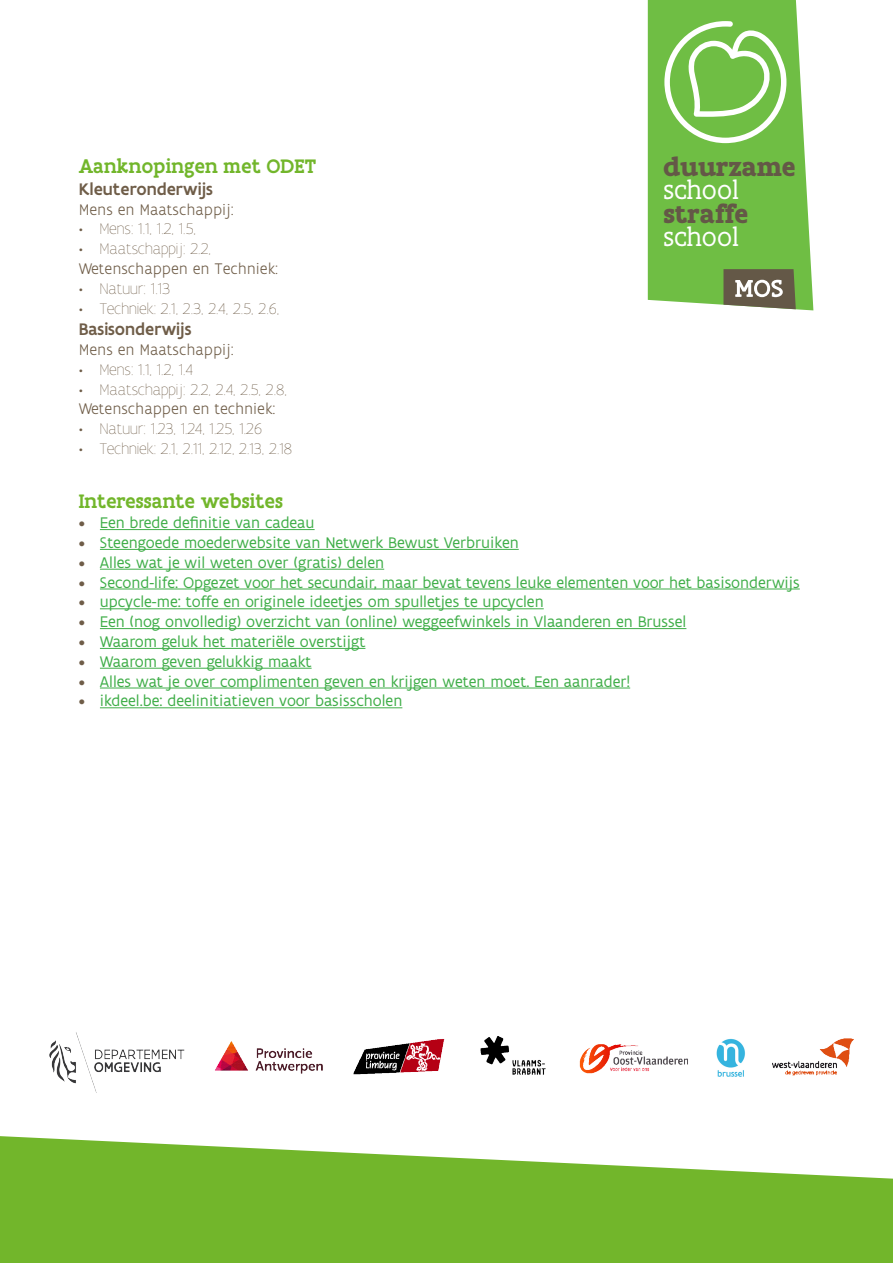
<style>
.page{position:relative;width:893px;height:1263px;background:#fff}
.page>*{position:absolute;margin:0;border:0;box-sizing:border-box;transform-origin:0 0}
.t1{font:700 27.75px "Flanders Art Serif";letter-spacing:-.015em;color:#645847}
.t2{font:27.75px "Flanders Art Serif";color:#fff}
.t3{font:500 21px "Flanders Art Serif";color:#72b62b}
.basistekst{font:500 18px "Flanders Art Sans";color:#6f5d48}
.t4{font:16.5px "Flanders Art Sans";color:#40ae49}
.t5{font:100 16.5px "Flanders Art Sans";color:#6f5d48}
.basistekst-2{font:300 16.5px "Flanders Art Sans";color:#6f5d48}
.s1{color:#6f5d48}
</style>
<div class="page">
<svg style="left:648px;top:0;width:165px;height:310px;fill:#6fbe44"></svg>
<svg style="left:723px;top:269px;width:73px;height:40px"></svg>
<svg style="left:664px;top:21px;width:122px;height:122px"></svg>
<svg style="left:0;top:1136px;width:893px;height:127px;fill:#72b62b"></svg>
<hr style="left:100px;top:529px;width:215px;height:1px;background:#40ae49">
<hr style="left:100px;top:549px;width:419px;height:1px;background:#40ae49">
<hr style="left:100px;top:569px;width:284px;height:1px;background:#40ae49">
<hr style="left:100px;top:589px;width:700px;height:1px;background:#40ae49">
<hr style="left:100px;top:608px;width:444px;height:1px;background:#40ae49">
<hr style="left:100px;top:628px;width:586px;height:1px;background:#40ae49">
<hr style="left:100px;top:648px;width:265px;height:1px;background:#40ae49">
<hr style="left:100px;top:668px;width:212px;height:1px;background:#40ae49">
<hr style="left:100px;top:688px;width:530px;height:1px;background:#40ae49">
<hr style="left:100px;top:707px;width:302px;height:1px;background:#40ae49">
<img style="left:49px;top:1032px;width:805px;height:61px">
<h1 class="t1" style="left:663px;top:150px;width:134px">duurzame</h1>
<h1 class="t2" style="left:663px;top:171px;width:77px">school</h1>
<h1 class="t1" style="left:663px;top:197px;width:87px">straffe</h1>
<h1 class="t2" style="left:663px;top:219px;width:77px">school</h1>
<p class="t3" style="left:79px;top:153px;width:239px">Aanknopingen met ODET</p>
<p class="basistekst" style="left:79px;top:178px;width:136px">Kleuteronderwijs</p>
<p class="basistekst-2" style="left:79px;top:199px;width:157px">Mens en Maatschappij:</p>
<p class="t5" style="left:79px;top:220px;width:119px">• Mens: 1.1, 1.2, 1.5,</p>
<p class="t5" style="left:79px;top:240px;width:134px">• Maatschappij: 2.2,</p>
<p class="basistekst-2" style="left:79px;top:259px;width:201px">Wetenschappen en Techniek:</p>
<p class="t5" style="left:79px;top:279px;width:93px">• Natuur: 1.13</p>
<p class="t5" style="left:79px;top:299px;width:202px">• Techniek: 2.1, 2.3, 2.4, 2.5, 2.6,</p>
<p class="basistekst" style="left:79px;top:318px;width:114px">Basisonderwijs</p>
<p class="basistekst-2" style="left:79px;top:340px;width:157px">Mens en Maatschappij:</p>
<p class="t5" style="left:79px;top:360px;width:116px">• Mens: 1.1, 1.2, 1.4</p>
<p class="t5" style="left:79px;top:380px;width:210px">• Maatschappij: 2.2, 2.4, 2.5, 2.8,</p>
<p class="basistekst-2" style="left:79px;top:399px;width:198px">Wetenschappen en techniek:</p>
<p class="t5" style="left:79px;top:420px;width:185px">• Natuur: 1.23, 1.24, 1.25, 1.26</p>
<p class="t5" style="left:79px;top:439px;width:215px">• Techniek: 2.1, 2.11, 2.12, 2.13, 2.18</p>
<p class="t3" style="left:79px;top:488px;width:206px">Interessante websites</p>
<p class="t4" style="left:79px;top:513px;width:237px"><span class="s1">•</span> Een brede definitie van cadeau</p>
<p class="t4" style="left:79px;top:532px;width:442px"><span class="s1">•</span> Steengoede moederwebsite van Netwerk Bewust Verbruiken</p>
<p class="t4" style="left:79px;top:552px;width:307px"><span class="s1">•</span> Alles wat je wil weten over (gratis) delen</p>
<p class="t4" style="left:79px;top:572px;width:723px"><span class="s1">•</span> Second-life: Opgezet voor het secundair, maar bevat tevens leuke elementen voor het basisonderwijs</p>
<p class="t4" style="left:79px;top:592px;width:467px"><span class="s1">•</span> upcycle-me: toffe en originele ideetjes om spulletjes te upcyclen</p>
<p class="t4" style="left:79px;top:612px;width:609px"><span class="s1">•</span> Een (nog onvolledig) overzicht van (online) weggeefwinkels in Vlaanderen en Brussel</p>
<p class="t4" style="left:79px;top:631px;width:288px"><span class="s1">•</span> Waarom geluk het materiële overstijgt</p>
<p class="t4" style="left:79px;top:651px;width:234px"><span class="s1">•</span> Waarom geven gelukkig maakt</p>
<p class="t4" style="left:79px;top:671px;width:553px"><span class="s1">•</span> Alles wat je over complimenten geven en krijgen weten moet. Een aanrader!</p>
<p class="t4" style="left:79px;top:691px;width:325px"><span class="s1">•</span> ikdeel.be: deelinitiatieven voor basisscholen</p>
</div>
